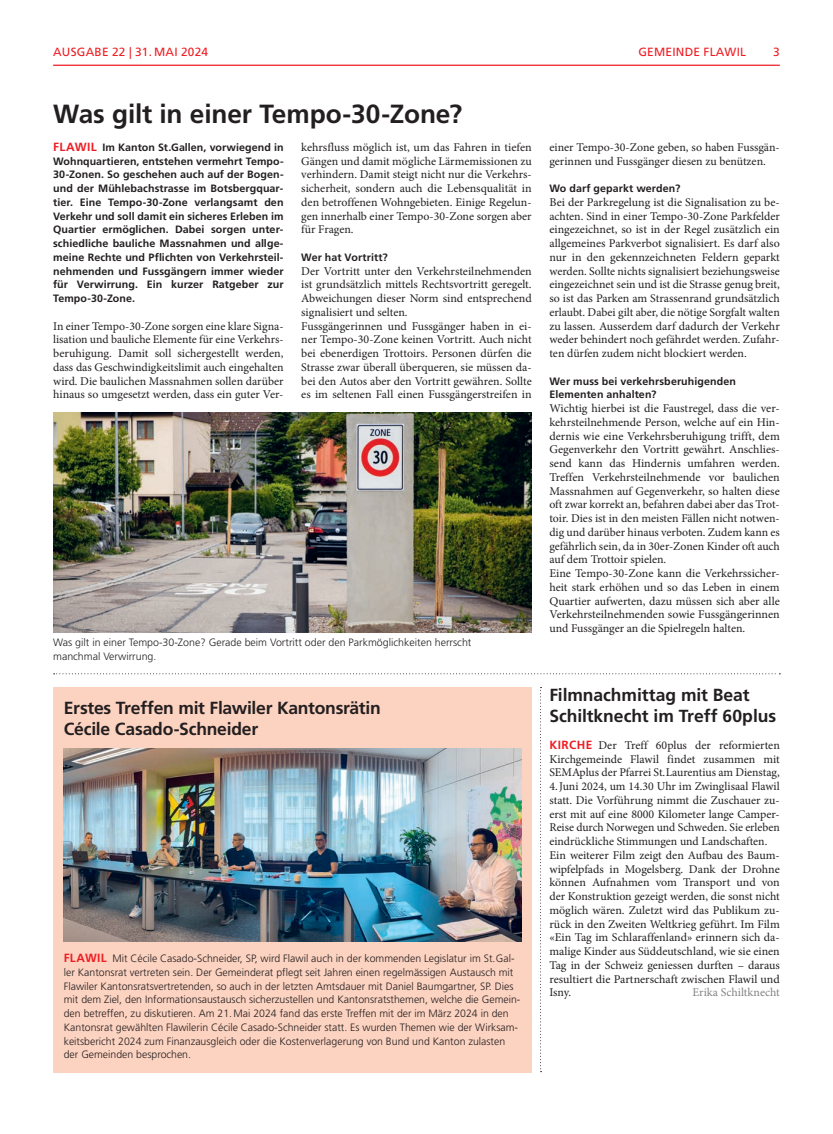
<style>
.page{position:relative;width:833px;height:1134px;background:#fff}
.page>*{position:absolute;margin:0;border:0;box-sizing:border-box;transform-origin:0 0}
.t1{font:700 26.25px "Frutiger LT Std";letter-spacing:-.005em;color:#231f20}
.t2{font:700 17.5px/21.2px "Frutiger LT Std";letter-spacing:-.01em;color:#231f20}
.t3{font:11.88px/13.8px "Minion Pro";color:#231f20}
.t4{font:11.88px "Frutiger LT Std";letter-spacing:.02em;color:#ee1d23}
.t5{font:11.88px "Minion Pro";color:#808285}
.t6{font:300 10.62px/13.8px "Frutiger LT Std";color:#231f20}
.t7{font:700 10.62px/13.8px "Frutiger LT Std";letter-spacing:.01em;color:#231f20;text-align:justify}
.s1{font-size:11.88px;color:#ee1d23}
.s2{font-weight:700;font-size:11.88px;color:#ee1d23}
.s3{font-family:"Frutiger LT Std";font-weight:700;color:#ee1d23}
</style>
<div class="page">
<hr style="left:53px;top:65px;width:727px;height:1px;background:#ee1d23">
<svg style="left:540px;top:687px;width:1px;height:385px"></svg>
<svg style="left:54px;top:673px;width:726px;height:1px"></svg>
<div style="left:53px;top:687px;width:478px;height:385px;background:#fcd2c0"></div>
<img style="left:53px;top:412px;width:478px;height:220px">
<img style="left:64px;top:749px;width:457px;height:192px">
<p class="t4" style="left:53px;top:45px;width:18px">AUSGABE</p>
<p class="t4" style="left:112px;top:45px;width:98px">22 | 31. MAI 2024</p>
<p class="t4" style="left:638px;top:45px;width:109px">GEMEINDE FLAWIL</p>
<p class="t4" style="left:773px;top:45px;width:8px">3</p>
<h1 class="t1" style="left:53px;top:99px;width:410px">Was gilt in einer Tempo-30-Zone?</h1>
<p class="t7" style="left:53px;top:140px;width:232px"><span class="s1">FLAWIL</span> Im Kanton St.Gallen, vorwiegend in Wohnquartieren, entstehen vermehrt Tempo-30-Zonen. So geschehen auch auf der Bogen&shy;und der Mühlebachstrasse im Botsbergquar&shy;tier. Eine Tempo-30-Zone verlangsamt den Verkehr und soll damit ein sicheres Erleben im Quartier ermöglichen. Dabei sorgen unter&shy;schiedliche bauliche Massnahmen und allge&shy;meine Rechte und Pflichten von Verkehrsteil&shy;nehmenden und Fussgängern immer wieder für Verwirrung. Ein kurzer Ratgeber zur Tempo-30-Zone.</p>
<p class="t3" style="left:53px;top:319px;width:232px;text-align:justify">In einer Tempo-30-Zone sorgen eine klare Signa&shy;lisation und bauliche Elemente für eine Verkehrs&shy;beruhigung. Damit soll sichergestellt werden, dass das Geschwindigkeitslimit auch eingehalten wird. Die baulichen Massnahmen sollen darüber hinaus so umgesetzt werden, dass ein guter Ver-</p>
<p class="t3" style="left:301px;top:140px;width:232px;text-align:justify">kehrsfluss möglich ist, um das Fahren in tiefen Gängen und damit mögliche Lärmemissionen zu verhindern. Damit steigt nicht nur die Verkehrs&shy;sicherheit, sondern auch die Lebensqualität in den betroffenen Wohngebieten. Einige Regelun&shy;gen innerhalb einer Tempo-30-Zone sorgen aber für Fragen.</p>
<p class="t7" style="left:301px;top:250px;width:88px">Wer hat Vortritt?</p>
<p class="t3" style="left:301px;top:264px;width:232px">Der Vortritt unter den Verkehrsteilnehmenden ist grundsätzlich mittels Rechtsvortritt geregelt.<br>Abweichungen dieser Norm sind entsprechend signalisiert und selten.<br>Fussgängerinnen und Fussgänger haben in ei&shy;ner Tempo-30-Zone keinen Vortritt. Auch nicht bei ebenerdigen Trottoirs. Personen dürfen die Strasse zwar überall überqueren, sie müssen da&shy;bei den Autos aber den Vortritt gewähren. Sollte es im seltenen Fall einen Fussgängerstreifen in</p>
<p class="t6" style="left:53px;top:635px;width:420px">Was gilt in einer Tempo-30-Zone? Gerade beim Vortritt oder den Parkmöglichkeiten herrscht manchmal Verwirrung.</p>
<h2 class="t2" style="left:64px;top:697px;width:318px">Erstes Treffen mit Flawiler Kantonsrätin<br>Cécile Casado-Schneider</h2>
<p class="t6" style="left:64px;top:952px;width:458px"><span class="s2">FLAWIL</span> Mit Cécile Casado-Schneider, SP, wird Flawil auch in der kommenden Legislatur im St.Gal&shy;ler Kantonsrat vertreten sein. Der Gemeinderat pflegt seit Jahren einen regelmässigen Austausch mit Flawiler Kantonsratsvertretenden, so auch in der letzten Amtsdauer mit Daniel Baumgartner, SP. Dies mit dem Ziel, den Informationsaustausch sicherzustellen und Kantonsratsthemen, welche die Gemein&shy;den betreffen, zu diskutieren. Am 21.Mai 2024 fand das erste Treffen mit der im März 2024 in den Kantonsrat gewählten Flawilerin Cécile Casado-Schneider statt. Es wurden Themen wie der Wirksam&shy;keitsbericht 2024 zum Finanzausgleich oder die Kostenverlagerung von Bund und Kanton zulasten der Gemeinden besprochen.</p>
<p class="t3" style="left:549px;top:140px;width:232px">einer Tempo-30-Zone geben, so haben Fussgän&shy;gerinnen und Fussgänger diesen zu benützen.</p>
<p class="t7" style="left:549px;top:181px;width:132px">Wo darf geparkt werden?</p>
<p class="t3" style="left:549px;top:195px;width:232px;text-align:justify">Bei der Parkregelung ist die Signalisation zu be&shy;achten. Sind in einer Tempo-30-Zone Parkfelder eingezeichnet, so ist in der Regel zusätzlich ein allgemeines Parkverbot signalisiert. Es darf also nur in den gekennzeichneten Feldern geparkt werden. Sollte nichts signalisiert beziehungsweise eingezeichnet sein und ist die Strasse genug breit, so ist das Parken am Strassenrand grundsätzlich erlaubt. Dabei gilt aber, die nötige Sorgfalt walten zu lassen. Ausserdem darf dadurch der Verkehr weder behindert noch gefährdet werden. Zufahr&shy;ten dürfen zudem nicht blockiert werden.</p>
<p class="t7" style="left:549px;top:374px;width:188px">Wer muss bei verkehrsberuhigenden<br>Elementen anhalten?</p>
<p class="t3" style="left:549px;top:401px;width:232px">Wichtig hierbei ist die Faustregel, dass die ver&shy;kehrsteilnehmende Person, welche auf ein Hin&shy;dernis wie eine Verkehrsberuhigung trifft, dem Gegenverkehr den Vortritt gewährt. Anschlies&shy;send kann das Hindernis umfahren werden.<br>Treffen Verkehrsteilnehmende vor baulichen Massnahmen auf Gegenverkehr, so halten diese oft zwar korrekt an, befahren dabei aber das Trot&shy;toir. Dies ist in den meisten Fällen nicht notwen&shy;dig und darüber hinaus verboten. Zudem kann es gefährlich sein, da in 30er-Zonen Kinder oft auch auf dem Trottoir spielen.<br>Eine Tempo-30-Zone kann die Verkehrssicher&shy;heit stark erhöhen und so das Leben in einem Quartier aufwerten, dazu müssen sich aber alle Verkehrsteilnehmenden sowie Fussgängerinnen und Fussgänger an die Spielregeln halten.</p>
<h2 class="t2" style="left:549px;top:684px;width:228px">Filmnachmittag mit Beat<br>Schiltknecht im Treff 60plus</h2>
<p class="t3" style="left:549px;top:738px;width:232px"><span class="s3">KIRCHE</span> Der Treff 60plus der reformierten Kirchgemeinde Flawil findet zusammen mit SEMAplus der Pfarrei St.Laurentius am Dienstag, 4.Juni 2024, um 14.30 Uhr im Zwinglisaal Flawil statt. Die Vorführung nimmt die Zuschauer zu&shy;erst mit auf eine 8000 Kilometer lange Camper-Reise durch Norwegen und Schweden. Sie erleben eindrückliche Stimmungen und Landschaften.<br>Ein weiterer Film zeigt den Aufbau des Baum&shy;wipfelpfads in Mogelsberg. Dank der Drohne können Aufnahmen vom Transport und von der Konstruktion gezeigt werden, die sonst nicht möglich wären. Zuletzt wird das Publikum zu&shy;rück in den Zweiten Weltkrieg geführt. Im Film «Ein Tag im Schlaraffenland» erinnern sich da&shy;malige Kinder aus Süddeutschland, wie sie einen Tag in der Schweiz geniessen durften – daraus resultiert die Partnerschaft zwischen Flawil und Isny.</p>
<p class="t5" style="left:692px;top:985px;width:89px">Erika Schiltknecht</p>
</div>
